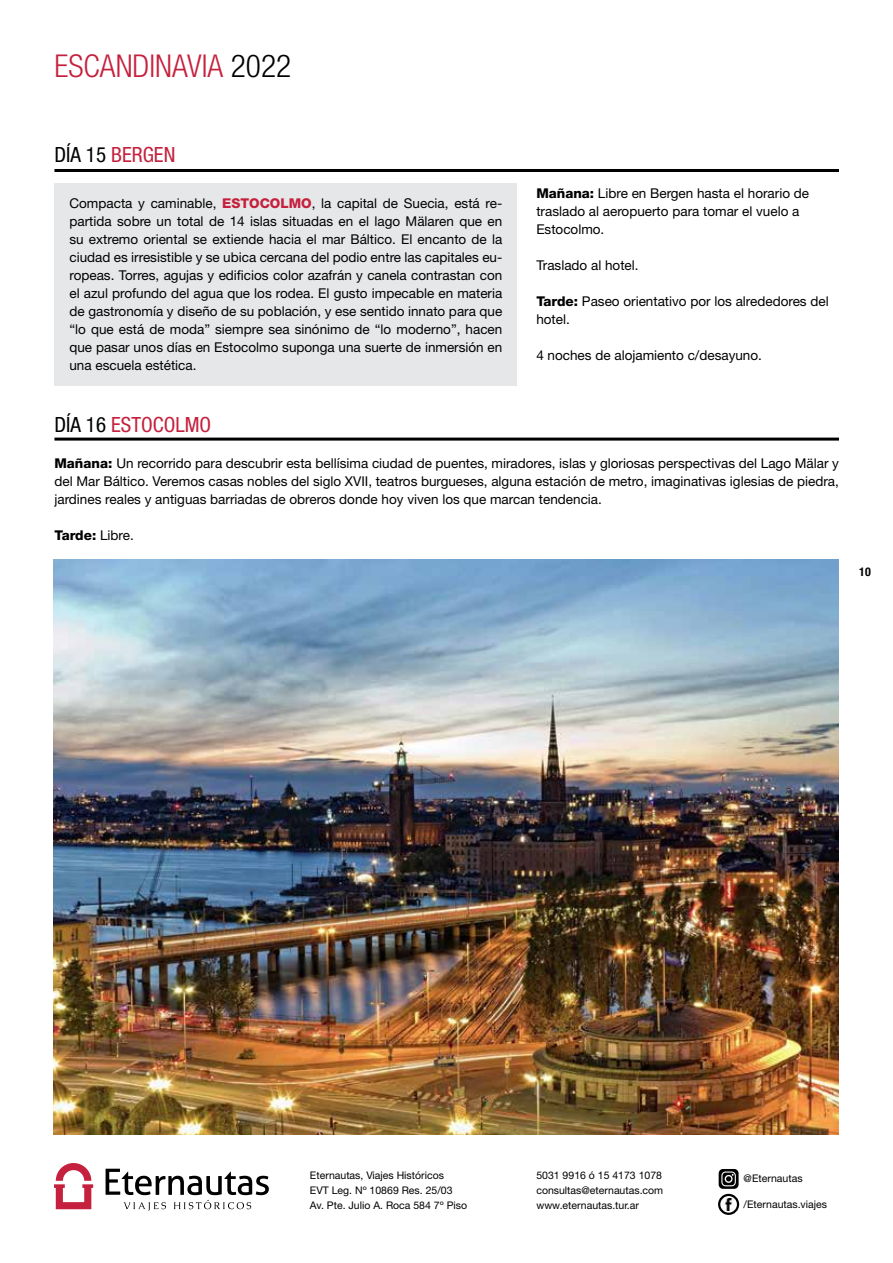
<style>
.page{position:relative;width:893px;height:1263px;background:#fff}
.page>*{position:absolute;margin:0;border:0;box-sizing:border-box;transform-origin:0 0}
.t1{font:300 condensed 31.5px "Helvetica Neue LT Std";color:#c5203d}
.t2{font:condensed 21px "Helvetica Neue";color:#c5203d}
.t3{font:13.5px/18px "Helvetica Neue";color:#000}
.t4{font:800 13.5px "Helvetica Neue";letter-spacing:-.01em;color:#000}
.t5{font:700 condensed 12px "Helvetica Neue";color:#000}
.t6{font:10.5px/15px "Helvetica Neue";color:#000}
.s1{color:#000}
.s2{font-weight:800;color:#c5203d}
.s3{font-weight:800}
.s4{font-weight:400}
</style>
<div class="page">
<svg style="left:54px;top:1163px;width:39px;height:46px"></svg>
<svg style="left:106px;top:1169px;width:163px;height:42px"></svg>
<svg style="left:723px;top:1198px;width:12px;height:12px"></svg>
<div style="left:718px;top:1194px;width:21px;height:21px;border:2px solid #000;border-radius:50%"></div>
<svg style="left:719px;top:1169px;width:20px;height:20px"></svg>
<hr style="left:54px;top:169px;width:785px;height:3px;background:#000">
<div style="left:54px;top:183px;width:463px;height:202px;background:#e6e7e8"></div>
<img style="left:54px;top:559px;width:785px;height:575px">
<hr style="left:54px;top:438px;width:785px;height:3px;background:#000">
<h1 class="t1" style="left:54px;top:47px;width:238px">ESCANDINAVIA <span class="s1">2022</span></h1>
<h2 class="t2" style="left:54px;top:142px;width:122px"><span class="s1">DÍA 15</span> BERGEN</h2>
<p class="t3" style="left:69px;top:194px;width:434px;text-align:justify">Compacta y caminable, <span class="s2">ESTOCOLMO</span>, la capital de Suecia, está re&shy;partida sobre un total de 14 islas situadas en el lago Mälaren que en su extremo oriental se extiende hacia el mar Báltico. El encanto de la ciudad es irresistible y se ubica cercana del podio entre las capitales eu&shy;ropeas. Torres, agujas y edificios color azafrán y canela contrastan con el azul profundo del agua que los rodea. El gusto impecable en materia de gastronomía y diseño de su población, y ese sentido innato para que “lo que está de moda” siempre sea sinónimo de “lo moderno”, hacen que pasar unos días en Estocolmo suponga una suerte de inmersión en una escuela estética.</p>
<h2 class="t2" style="left:54px;top:412px;width:158px"><span class="s1">DÍA 16</span> ESTOCOLMO</h2>
<p class="t3" style="left:536px;top:184px;width:274px"><span class="s3">Mañana:</span> Libre en Bergen hasta el horario de traslado al aeropuerto para tomar el vuelo a<br>Estocolmo.</p>
<p class="t3" style="left:536px;top:256px;width:104px">Traslado al hotel.</p>
<p class="t3" style="left:536px;top:292px;width:294px"><span class="s3">Tarde:</span> Paseo orientativo por los alrededores del hotel.</p>
<p class="t3" style="left:536px;top:346px;width:227px">4 noches de alojamiento c/desayuno.</p>
<p class="t3" style="left:54px;top:454px;width:786px;text-align:justify"><span class="s3">Mañana:</span> Un recorrido para descubrir esta bellísima ciudad de puentes, miradores, islas y gloriosas perspectivas del Lago Mälar y del Mar Báltico. Veremos casas nobles del siglo XVII, teatros burgueses, alguna estación de metro, imaginativas iglesias de piedra, jardines reales y antiguas barriadas de obreros donde hoy viven los que marcan tendencia.</p>
<p class="t4" style="left:54px;top:527px;width:81px">Tarde: <span class="s4">Libre.</span></p>
<p class="t5" style="left:859px;top:564px;width:13px">10</p>
<p class="t6" style="left:310px;top:1168px;width:159px">Eternautas, Viajes Históricos<br>EVT Leg. Nº 10869 Res. 25/03<br>Av. Pte. Julio A. Roca 584 7º Piso</p>
<p class="t6" style="left:536px;top:1168px;width:128px;text-align:justify">5031 9916 ó 15 4173 1078 consultas@eternautas.com www.eternautas.tur.ar</p>
<p class="t6" style="left:744px;top:1171px;width:60px">@Eternautas</p>
<p class="t6" style="left:744px;top:1196px;width:85px">/Eternautas.viajes</p>
</div>
